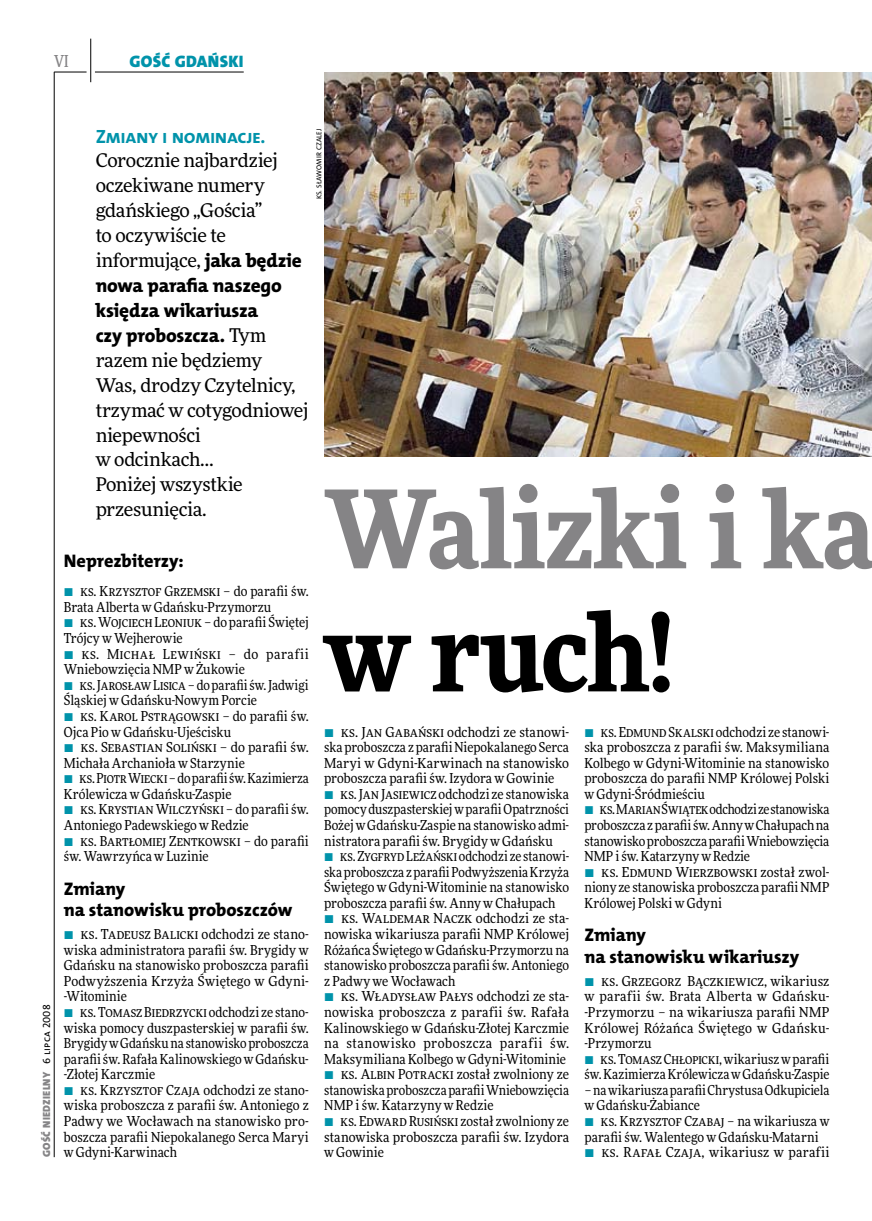
<style>
.page{position:relative;width:872px;height:1221px;background:#fff}
.page>*{position:absolute;margin:0;border:0;box-sizing:border-box;transform-origin:0 0}
.t1{font:900 108px "Freeday Narrow";letter-spacing:-.01em;color:#858486}
.t2{font:900 108px "Freeday Narrow";color:#000}
.t3{font:19.35px/24.9px "The Mix HP8 Ex Bld";letter-spacing:-.005em;color:#000}
.t4{font:19.35px "The Mix HP7 Bld";letter-spacing:-.025em;color:#0093aa}
.t5{font:18.9px/24.9px "Freeday News";letter-spacing:-.015em;color:#000}
.t6{font:18.3px/21.6px "The Mix HP8 Ex Bld";letter-spacing:.01em;color:#000}
.t7{font:16.65px "The Mix HP9 Blk";letter-spacing:.02em;color:#0093aa}
.t8{font:500 16.5px "Freeday Narrow";color:#858486;scale:.9 1}
.t9{font:13.8px/15.6px "Freeday Narrow News";letter-spacing:.01em;color:#000;text-align:justify}
.t10{font:10.5px "The Mix HP9 Blk";letter-spacing:.025em;color:#858486}
.t11{font:7.2px "The Mix HP5 Plain";color:#000}
.s1{font-family:"The Mix HP5 Plain";color:#000}
.s2{font-family:"The Mix HP8 Ex Bld";font-size:19.35px}
.s3{font-family:"Freeday News";font-size:18.9px}
.s4{color:#0093aa}
</style>
<div class="page">
<hr style="left:54px;top:72px;width:1px;height:1085px;background:#000">
<hr style="left:90px;top:39px;width:1px;height:43px;background:#000">
<hr style="left:54px;top:72px;width:33px;height:1px;background:#000">
<hr style="left:95px;top:72px;width:149px;height:1px;background:#000">
<img style="left:324px;top:72px;width:548px;height:384px">
<p class="t8" style="left:54px;top:50px;width:17px">VI</p>
<p class="t7" style="left:129px;top:50px;width:116px">GOŚĆ GDAŃSKI</p>
<p class="t10" style="left:40px;top:1156px;width:154px;rotate:-90deg">GOŚĆ NIEDZIELNY <span class="s1">6 lipca 2008</span></p>
<p class="t11" style="left:314px;top:199px;width:72px;rotate:-90deg">ks. Sławomir Czalej</p>
<h2 class="t4" style="left:96px;top:124px;width:171px">Zmiany i nominacje.</h2>
<h3 class="t5" style="left:96px;top:148px;width:208px">Corocznie najbardziej oczekiwane numery gdańskiego „Gościa”<br>to oczywiście te informujące, <span class="s2">jaka będzie</span></h3>
<h2 class="t3" style="left:96px;top:273px;width:188px">nowa parafia naszego księdza wikariusza czy proboszcza. <span class="s3">Tym</span></h2>
<h3 class="t5" style="left:96px;top:347px;width:214px">razem nie będziemy<br>Was, drodzy Czytelnicy, trzymać w cotygodniowej niepewności<br>w odcinkach…<br>Poniżej wszystkie przesunięcia.</h3>
<h1 class="t1" style="left:324px;top:459px;width:551px">Walizki i ka</h1>
<h3 class="t6" style="left:64px;top:550px;width:121px">Neprezbiterzy:</h3>
<p class="t9" style="left:64px;top:583px;width:246px"><span class="s4">•</span> ks. Krzysztof Grzemski – do parafii św.<br>Brata Alberta w Gdańsku-Przymorzu</p>
<p class="t9" style="left:64px;top:614px;width:246px"><span class="s4">•</span> ks. Wojciech Leoniuk – do parafii Świętej<br>Trójcy w Wejherowie</p>
<p class="t9" style="left:64px;top:645px;width:246px"><span class="s4">•</span> ks. Michał Lewiński – do parafii<br>Wniebowzięcia NMP w Żukowie</p>
<p class="t9" style="left:64px;top:677px;width:246px"><span class="s4">•</span> ks. Jarosław Lisica – do parafii św. Jadwigi<br>Śląskiej w Gdańsku-Nowym Porcie</p>
<p class="t9" style="left:64px;top:708px;width:246px"><span class="s4">•</span> ks. Karol Pstrągowski – do parafii św.<br>Ojca Pio w Gdańsku-Ujeścisku</p>
<p class="t9" style="left:64px;top:739px;width:246px"><span class="s4">•</span> ks. Sebastian Soliński – do parafii św.<br>Michała Archanioła w Starzynie</p>
<p class="t9" style="left:64px;top:770px;width:246px"><span class="s4">•</span> ks. Piotr Wiecki – do parafii św. Kazimierza<br>Królewicza w Gdańsku-Zaspie</p>
<p class="t9" style="left:64px;top:801px;width:246px"><span class="s4">•</span> ks. Krystian Wilczyński – do parafii św.<br>Antoniego Padewskiego w Redzie</p>
<p class="t9" style="left:64px;top:832px;width:246px"><span class="s4">•</span> ks. Bartłomiej Zentkowski – do parafii św. Wawrzyńca w Luzinie</p>
<h3 class="t6" style="left:64px;top:877px;width:230px">Zmiany<br>na stanowisku proboszczów</h3>
<p class="t9" style="left:64px;top:926px;width:246px"><span class="s4">•</span> ks. Tadeusz Balicki odchodzi ze stano&shy;wiska administratora parafii św. Brygidy w Gdańsku na stanowisko proboszcza parafii Podwyższenia Krzyża Świętego w Gdyni--Witominie</p>
<p class="t9" style="left:64px;top:1004px;width:246px"><span class="s4">•</span> ks. Tomasz Biedrzycki odchodzi ze stano&shy;wiska pomocy duszpasterskiej w parafii św.<br>Brygidy w Gdańsku na stanowisko proboszcza parafii św. Rafała Kalinowskiego w Gdańsku--Złotej Karczmie</p>
<p class="t9" style="left:64px;top:1081px;width:246px"><span class="s4">•</span> ks. Krzysztof Czaja odchodzi ze stano&shy;wiska proboszcza z parafii św. Antoniego z Padwy we Wocławach na stanowisko pro&shy;boszcza parafii Niepokalanego Serca Maryi w Gdyni-Karwinach</p>
<h1 class="t2" style="left:324px;top:582px;width:351px">w ruch!</h1>
<p class="t9" style="left:324px;top:723px;width:246px"><span class="s4">•</span> ks. Jan Gabański odchodzi ze stanowi&shy;ska proboszcza z parafii Niepokalanego Serca Maryi w Gdyni-Karwinach na stanowisko proboszcza parafii św. Izydora w Gowinie</p>
<p class="t9" style="left:324px;top:786px;width:246px"><span class="s4">•</span> ks. Jan Jasiewicz odchodzi ze stanowiska pomocy duszpasterskiej w parafii Opatrzności Bożej w Gdańsku-Zaspie na stanowisko admi&shy;nistratora parafii św. Brygidy w Gdańsku</p>
<p class="t9" style="left:324px;top:848px;width:246px"><span class="s4">•</span> ks. Zygfryd Leżański odchodzi ze stanowi&shy;ska proboszcza z parafii Podwyższenia Krzyża Świętego w Gdyni-Witominie na stanowisko proboszcza parafii św. Anny w Chałupach</p>
<p class="t9" style="left:324px;top:910px;width:246px"><span class="s4">•</span> ks. Waldemar Naczk odchodzi ze sta&shy;nowiska wikariusza parafii NMP Królowej Różańca Świętego w Gdańsku-Przymorzu na stanowisko proboszcza parafii św. Antoniego z Padwy we Wocławach</p>
<p class="t9" style="left:324px;top:988px;width:246px"><span class="s4">•</span> ks. Władysław Pałys odchodzi ze sta&shy;nowiska proboszcza z parafii św. Rafała Kalinowskiego w Gdańsku-Złotej Karczmie na stanowisko proboszcza parafii św.<br>Maksymiliana Kolbego w Gdyni-Witominie</p>
<p class="t9" style="left:324px;top:1066px;width:246px"><span class="s4">•</span> ks. Albin Potracki został zwolniony ze stanowiska proboszcza parafii Wniebowzięcia NMP i św. Katarzyny w Redzie</p>
<p class="t9" style="left:324px;top:1112px;width:246px"><span class="s4">•</span> ks. Edward Rusiński został zwolniony ze stanowiska proboszcza parafii św. Izydora w Gowinie</p>
<p class="t9" style="left:584px;top:723px;width:246px"><span class="s4">•</span> ks. Edmund Skalski odchodzi ze stanowi&shy;ska proboszcza z parafii św. Maksymiliana Kolbego w Gdyni-Witominie na stanowisko proboszcza do parafii NMP Królowej Polski w Gdyni-Śródmieściu</p>
<p class="t9" style="left:584px;top:801px;width:246px"><span class="s4">•</span> ks. Marian Świątek odchodzi ze stanowiska proboszcza z parafii św. Anny w Chałupach na stanowisko proboszcza parafii Wniebowzięcia NMP i św. Katarzyny w Redzie</p>
<p class="t9" style="left:584px;top:863px;width:246px"><span class="s4">•</span> ks. Edmund Wierzbowski został zwol&shy;niony ze stanowiska proboszcza parafii NMP Królowej Polski w Gdyni</p>
<h3 class="t6" style="left:584px;top:924px;width:216px">Zmiany<br>na stanowisku wikariuszy</h3>
<p class="t9" style="left:584px;top:972px;width:246px"><span class="s4">•</span> ks. Grzegorz Bączkiewicz, wikariusz w parafii św. Brata Alberta w Gdańsku--Przymorzu – na wikariusza parafii NMP Królowej Różańca Świętego w Gdańsku--Przymorzu</p>
<p class="t9" style="left:584px;top:1050px;width:246px"><span class="s4">•</span> ks. Tomasz Chłopicki, wikariusz w parafii św. Kazimierza Królewicza w Gdańsku-Zaspie</p>
<p class="t9" style="left:584px;top:1081px;width:246px">– na wikariusza parafii Chrystusa Odkupiciela w Gdańsku-Żabiance</p>
<p class="t9" style="left:584px;top:1112px;width:246px"><span class="s4">•</span> ks. Krzysztof Czabaj – na wikariusza w parafii św. Walentego w Gdańsku-Matarni</p>
<p class="t9" style="left:584px;top:1144px;width:246px"><span class="s4">•</span> ks. Rafał Czaja, wikariusz w parafii</p>
</div>
